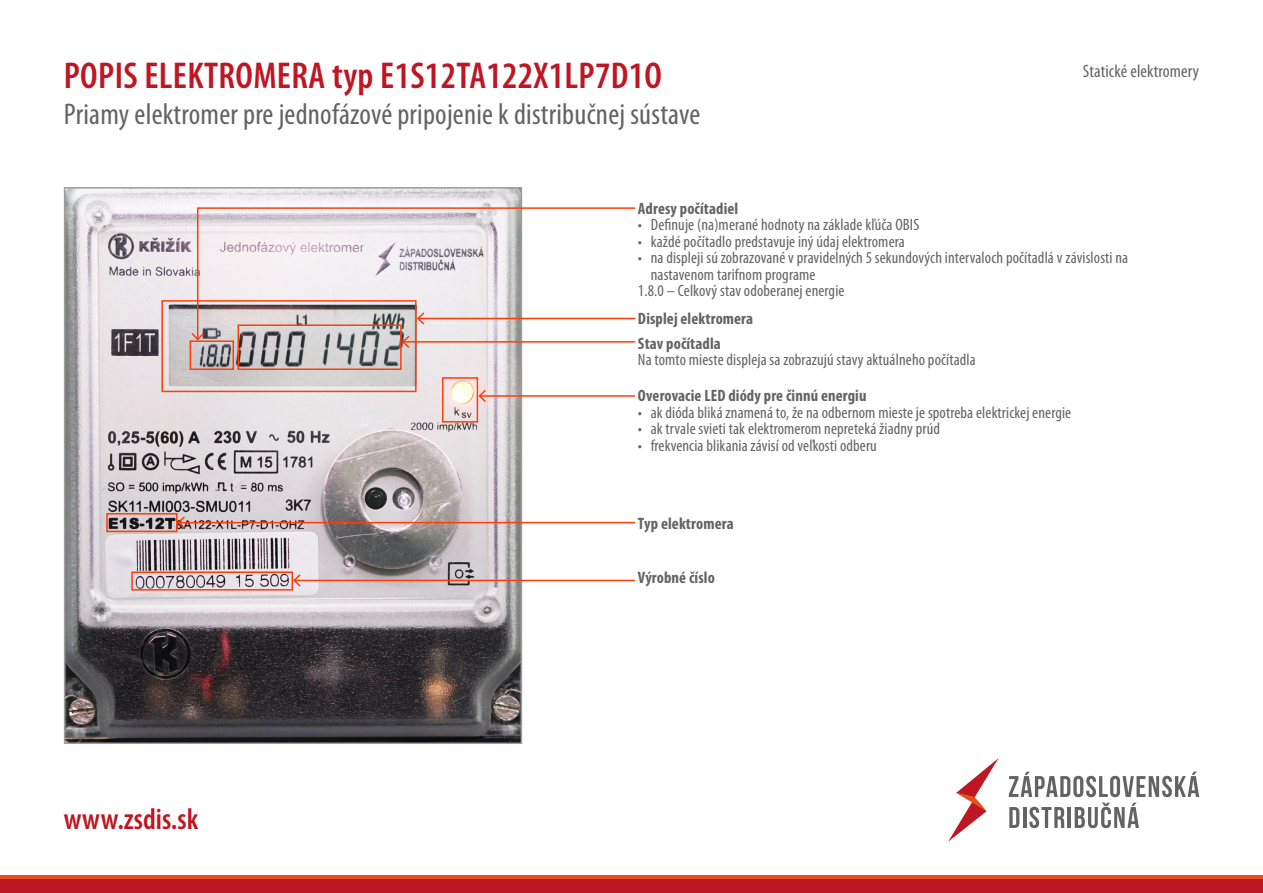
<style>
.page{position:relative;width:1263px;height:893px;background:#fff}
.page>*{position:absolute;margin:0;border:0;box-sizing:border-box;transform-origin:0 0}
.t1{font:600 condensed 37.5px "Myriad Pro";letter-spacing:.01em;color:#be1622}
.t2{font:condensed 30px "Myriad Pro";letter-spacing:.01em;color:#646363}
.t3{font:600 condensed 30px "Myriad Pro";color:#be1622}
.t4{font:condensed 18px "Myriad Pro";letter-spacing:.01em;color:#646363}
.t5{font:condensed 16.5px "Myriad Pro";letter-spacing:.01em;color:#646363}
.t6{font:700 condensed 16.5px "Myriad Pro";letter-spacing:.01em;color:#646363}
</style>
<div class="page">
<div style="left:0;top:875px;width:1263px;height:5px;background:#e94e1b"></div>
<div style="left:0;top:879px;width:1263px;height:14px;background:#be1622"></div>
<svg style="left:1009px;top:772px;width:190px;height:25px"></svg>
<svg style="left:1009px;top:807px;width:10px;height:21px"></svg>
<hr style="left:1023px;top:807px;width:3px;height:21px;background:#646363">
<svg style="left:1029px;top:807px;width:35px;height:21px"></svg>
<hr style="left:1068px;top:807px;width:3px;height:21px;background:#646363">
<svg style="left:1075px;top:803px;width:64px;height:25px"></svg>
<svg style="left:948px;top:758px;width:50px;height:84px"></svg>
<img style="left:67px;top:190px;width:452px;height:551px">
<div style="left:64px;top:187px;width:458px;height:557px;border:2px solid #9d9d9c"></div>
<hr style="left:479px;top:395px;width:156px;height:2px;background:#ff3d09">
<svg style="left:478px;top:388px;width:10px;height:16px"></svg>
<hr style="left:178px;top:522px;width:457px;height:1px;background:#ff3d09">
<svg style="left:178px;top:515px;width:9px;height:15px"></svg>
<hr style="left:294px;top:580px;width:341px;height:1px;background:#ff3d09">
<svg style="left:293px;top:573px;width:9px;height:15px"></svg>
<hr style="left:403px;top:341px;width:232px;height:2px;background:#ff3d09">
<svg style="left:402px;top:341px;width:9px;height:9px"></svg>
<svg style="left:196px;top:207px;width:440px;height:134px"></svg>
<svg style="left:190px;top:331px;width:15px;height:9px"></svg>
<div style="left:161px;top:300px;width:256px;height:92px;border:2px solid #ff3d09"></div>
<div style="left:190px;top:340px;width:44px;height:30px;border:2px solid #ff3d09"></div>
<div style="left:442px;top:377px;width:36px;height:46px;border:2px solid #ff3d09"></div>
<div style="left:106px;top:513px;width:72px;height:19px;border:2px solid #ff3d09"></div>
<div style="left:131px;top:571px;width:162px;height:20px;border:2px solid #ff3d09"></div>
<div style="left:238px;top:324px;width:164px;height:46px;border:2px solid #ff3d09"></div>
<h1 class="t1" style="left:64px;top:52px;width:600px">POPIS ELEKTROMERA typ E1S12TA122X1LP7D1O</h1>
<h2 class="t2" style="left:64px;top:96px;width:638px">Priamy elektromer pre jednofázové pripojenie k distribučnej sústave</h2>
<p class="t4" style="left:1083px;top:60px;width:118px">Statické elektromery</p>
<p class="t6" style="left:638px;top:198px;width:102px">Adresy počítadiel</p>
<p class="t5" style="left:638px;top:215px;width:283px">• Definuje (na)merané hodnoty na základe kľúča OBIS</p>
<p class="t5" style="left:638px;top:231px;width:268px">• každé počítadlo predstavuje iný údaj elektromera</p>
<p class="t5" style="left:638px;top:248px;width:492px">• na displeji sú zobrazované v pravidelných 5 sekundových intervaloch počítadlá v závislosti na</p>
<p class="t5" style="left:651px;top:264px;width:166px">nastavenom tarifnom programe</p>
<p class="t5" style="left:638px;top:281px;width:208px">1.8.0 – Celkový stav odoberanej energie</p>
<p class="t6" style="left:638px;top:333px;width:84px">Stav počítadla</p>
<p class="t5" style="left:638px;top:350px;width:339px">Na tomto mieste displeja sa zobrazujú stavy aktuálneho počítadla</p>
<p class="t6" style="left:638px;top:308px;width:117px">Displej elektromera</p>
<p class="t6" style="left:638px;top:385px;width:230px">Overovacie LED diódy pre činnú energiu</p>
<p class="t5" style="left:638px;top:402px;width:435px">• ak dióda bliká znamená to, že na odbernom mieste je spotreba elektrickej energie</p>
<p class="t5" style="left:638px;top:419px;width:304px">• ak trvale svieti tak elektromerom nepreteká žiadny prúd</p>
<p class="t5" style="left:638px;top:435px;width:240px">• frekvencia blikania závisí od veľkosti odberu</p>
<p class="t6" style="left:638px;top:513px;width:97px">Typ elektromera</p>
<h2 class="t3" style="left:64px;top:801px;width:136px">www.zsdis.sk</h2>
<p class="t6" style="left:638px;top:568px;width:78px">Výrobné číslo</p>
</div>
